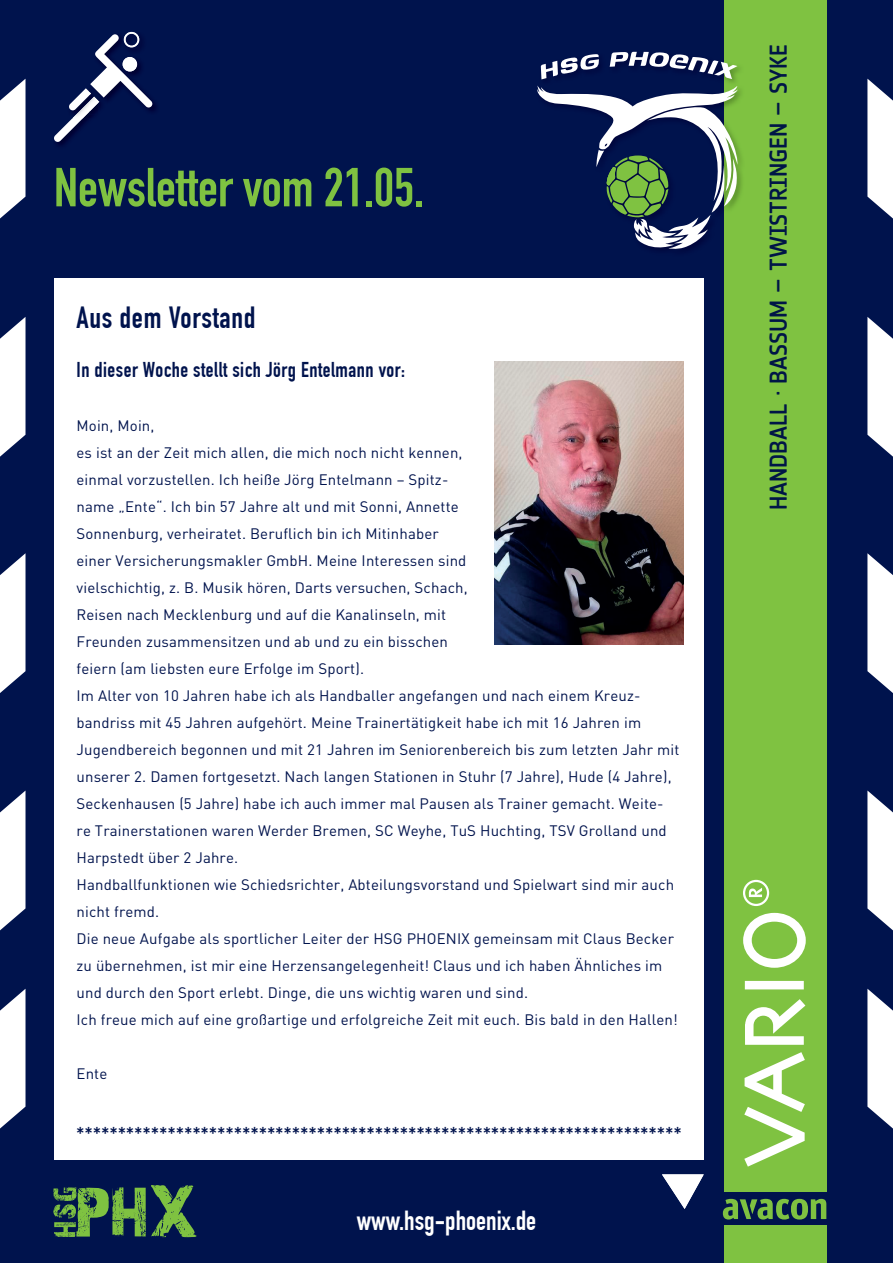
<style>
.page{position:relative;width:893px;height:1263px;background:#00134d}
.page>*{position:absolute;margin:0;border:0;box-sizing:border-box;transform-origin:0 0}
.t1{font:700 54px "DIN Condensed";color:#7fc241}
.t2{font:700 30px "DIN Condensed";letter-spacing:.025em;color:#00134d}
.t3{font:700 27px "DIN Condensed";color:#fff}
.t4{font:500 24px "Notes Soft";color:#001547}
.t5{font:700 21px "DIN Condensed";letter-spacing:.025em;color:#00134d}
.t6{font:15px/27px "DIN";letter-spacing:.01em;color:#00134d}
</style>
<div class="page">
<svg style="left:53px;top:1185px;width:143px;height:52px"></svg>
<div style="left:724px;top:0;width:102px;height:1046px;background:#7fc241"></div>
<div style="left:724px;top:1037px;width:102px;height:154px;background:#7fc241"></div>
<div style="left:724px;top:1225px;width:102px;height:38px;background:#7fc241"></div>
<div style="left:54px;top:279px;width:650px;height:881px;background:#fff"></div>
<svg style="left:723px;top:1199px;width:103px;height:20px"></svg>
<svg style="left:745px;top:981px;width:59px;height:8px"></svg>
<svg style="left:744px;top:1052px;width:61px;height:114px"></svg>
<svg style="left:743px;top:913px;width:63px;height:55px"></svg>
<svg style="left:745px;top:999px;width:60px;height:46px"></svg>
<svg style="left:743px;top:880px;width:26px;height:26px"></svg>
<img style="left:152px;top:101px;width:4px;height:10px">
<svg style="left:54px;top:32px;width:98px;height:110px"></svg>
<svg style="left:537px;top:85px;width:202px;height:165px"></svg>
<svg style="left:541px;top:54px;width:58px;height:25px"></svg>
<svg style="left:610px;top:51px;width:127px;height:28px"></svg>
<svg style="left:0;top:317px;width:26px;height:140px;background:#d2d6e0"></svg>
<svg style="left:867px;top:317px;width:26px;height:140px;background:#d2d6e0"></svg>
<svg style="left:0;top:79px;width:26px;height:140px;background:#d2d6e0"></svg>
<svg style="left:867px;top:79px;width:26px;height:140px;background:#d2d6e0"></svg>
<svg style="left:0;top:553px;width:26px;height:140px;background:#d2d6e0"></svg>
<svg style="left:867px;top:553px;width:26px;height:140px;background:#d2d6e0"></svg>
<svg style="left:0;top:989px;width:26px;height:140px;background:#d2d6e0"></svg>
<svg style="left:867px;top:989px;width:26px;height:140px;background:#d2d6e0"></svg>
<svg style="left:0;top:790px;width:26px;height:141px"></svg>
<svg style="left:867px;top:790px;width:26px;height:141px"></svg>
<svg style="left:662px;top:1174px;width:42px;height:35px"></svg>
<img style="left:494px;top:362px;width:190px;height:283px">
<h1 class="t1" style="left:54px;top:156px;width:372px">Newsletter vom 21.05.</h1>
<h2 class="t2" style="left:77px;top:299px;width:181px">Aus dem Vorstand</h2>
<h3 class="t5" style="left:77px;top:357px;width:330px">In dieser Woche stellt sich Jörg Entelmann vor:</h3>
<p class="t6" style="left:77px;top:412px;width:604px">Moin, Moin,<br>es ist an der Zeit mich allen, die mich noch nicht kennen,<br>einmal vorzustellen. Ich heiße Jörg Entelmann – Spitz-<br>name „Ente“. Ich bin 57 Jahre alt und mit Sonni, Annette<br>Sonnenburg, verheiratet. Beruflich bin ich Mitinhaber<br>einer Versicherungsmakler GmbH. Meine Interessen sind<br>vielschichtig, z. B. Musik hören, Darts versuchen, Schach,<br>Reisen nach Mecklenburg und auf die Kanalinseln, mit<br>Freunden zusammensitzen und ab und zu ein bisschen<br>feiern (am liebsten eure Erfolge im Sport).<br>Im Alter von 10 Jahren habe ich als Handballer angefangen und nach einem Kreuz&shy;bandriss mit 45 Jahren aufgehört. Meine Trainertätigkeit habe ich mit 16 Jahren im Jugendbereich begonnen und mit 21 Jahren im Seniorenbereich bis zum letzten Jahr mit unserer 2. Damen fortgesetzt. Nach langen Stationen in Stuhr (7 Jahre), Hude (4 Jahre), Seckenhausen (5 Jahre) habe ich auch immer mal Pausen als Trainer gemacht. Weite&shy;re Trainerstationen waren Werder Bremen, SC Weyhe, TuS Huchting, TSV Grolland und Harpstedt über 2 Jahre.<br>Handballfunktionen wie Schiedsrichter, Abteilungsvorstand und Spielwart sind mir auch nicht fremd.<br>Die neue Aufgabe als sportlicher Leiter der HSG PHOENIX gemeinsam mit Claus Becker zu übernehmen, ist mir eine Herzensangelegenheit! Claus und ich haben Ähnliches im und durch den Sport erlebt. Dinge, die uns wichtig waren und sind.<br>Ich freue mich auf eine großartige und erfolgreiche Zeit mit euch. Bis bald in den Hallen!</p>
<p class="t6" style="left:77px;top:1060px;width:32px">Ente</p>
<h3 class="t5" style="left:77px;top:1122px;width:607px">*************************************************************************</h3>
<h3 class="t3" style="left:357px;top:1205px;width:181px">www.hsg-phoenix.de</h3>
<h3 class="t4" style="left:765px;top:510px;width:467px;rotate:-90deg">HANDBALL · BASSUM – TWISTRINGEN – SYKE</h3>
</div>
